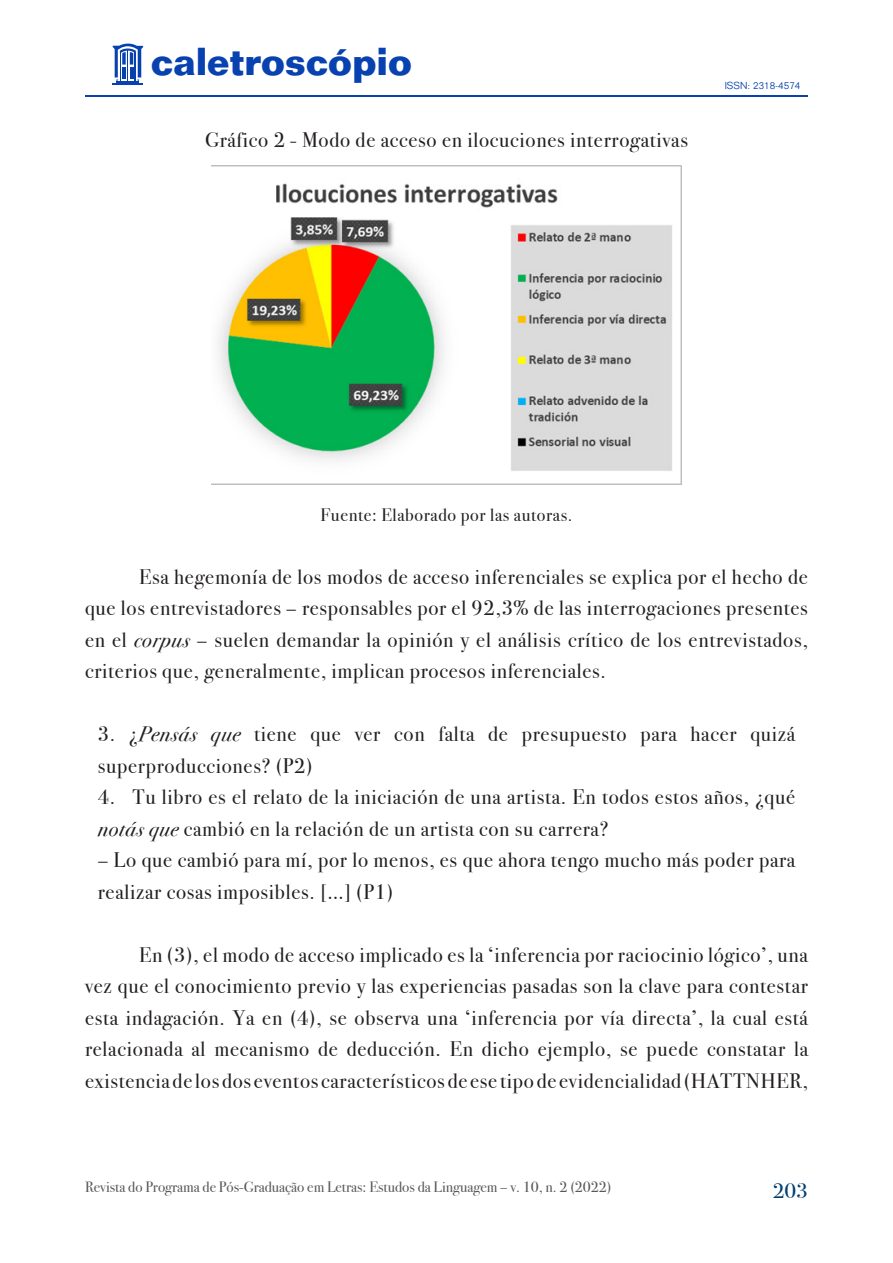
<style>
.page{position:relative;width:893px;height:1263px;background:#fff}
.page>*{position:absolute;margin:0;border:0;box-sizing:border-box;transform-origin:0 0}
.t1{font:700 38.1px "Folio Std";color:#0842b0;scale:.96 1}
.Estilo_de_parágrafo{font:21px/31.5px "Bodoni Svty Two ITCTT";letter-spacing:.035em;color:#231f20}
.t2{font:21px "Bodoni Svty Two ITCTT";color:#004071;scale:1.05 1}
.Estilo_de_parágrafo-2{font:18px "Bodoni Svty Two ITCTT";letter-spacing:.035em;color:#231f20}
.t3{font:15px "Bodoni Svty Two ITCTT";color:#57585a}
.t4{font:300 9.9px "Folio Std";color:#0842b0}
.s1{font-style:italic}
</style>
<div class="page">
<hr style="left:85px;top:96px;width:580px;height:1px;background:#0842b0">
<hr style="left:238px;top:96px;width:570px;height:1px;background:#0842b0">
<hr style="left:113px;top:83px;width:30px;height:1px;background:#0842b0">
<svg style="left:112px;top:43px;width:31px;height:40px"></svg>
<img style="left:212px;top:166px;width:469px;height:319px">
<h1 class="t1" style="left:151px;top:38px;width:273px">caletroscópio</h1>
<p class="Estilo_de_parágrafo" style="left:205px;top:122px;width:484px">Gráfico 2 - Modo de acceso en ilocuciones interrogativas</p>
<p class="t4" style="left:725px;top:80px;width:77px">ISSN: 2318-4574</p>
<p class="Estilo_de_parágrafo-2" style="left:320px;top:500px;width:253px">Fuente: Elaborado por las autoras.</p>
<p class="Estilo_de_parágrafo" style="left:85px;top:559px;width:724px;text-align:justify;text-indent:54px">Esa hegemonía de los modos de acceso inferenciales se explica por el hecho de que los entrevistadores – responsables por el 92,3% de las interrogaciones presentes en el <span class="s1">corpus</span> – suelen demandar la opinión y el análisis crítico de los entrevistados, criterios que, generalmente, implican procesos inferenciales.</p>
<p class="Estilo_de_parágrafo" style="left:98px;top:716px;width:699px">3. ¿<span class="s1">Pensás que</span> tiene que ver con falta de presupuesto para hacer quizá superproducciones? (P2)</p>
<p class="Estilo_de_parágrafo" style="left:98px;top:779px;width:699px">4. Tu libro es el relato de la iniciación de una artista. En todos estos años, ¿qué <span class="s1">notás que</span> cambió en la relación de un artista con su carrera?</p>
<p class="Estilo_de_parágrafo" style="left:98px;top:842px;width:699px">– Lo que cambió para mí, por lo menos, es que ahora tengo mucho más poder para realizar cosas imposibles. […] (P1)</p>
<p class="Estilo_de_parágrafo" style="left:85px;top:937px;width:724px;text-align:justify;text-indent:54px">En (3), el modo de acceso implicado es la ‘inferencia por raciocinio lógico’, una vez que el conocimiento previo y las experiencias pasadas son la clave para contestar esta indagación. Ya en (4), se observa una ‘inferencia por vía directa’, la cual está relacionada al mecanismo de deducción. En dicho ejemplo, se puede constatar la existencia de los dos eventos característicos de ese tipo de evidencialidad (HATTNHER,</p>
<p class="t3" style="left:85px;top:1175px;width:528px">Revista do Programa de Pós-Graduação em Letras: Estudos da Linguagem – v. 10, n. 2 (2022)</p>
<p class="t2" style="left:773px;top:1174px;width:35px">203</p>
</div>
